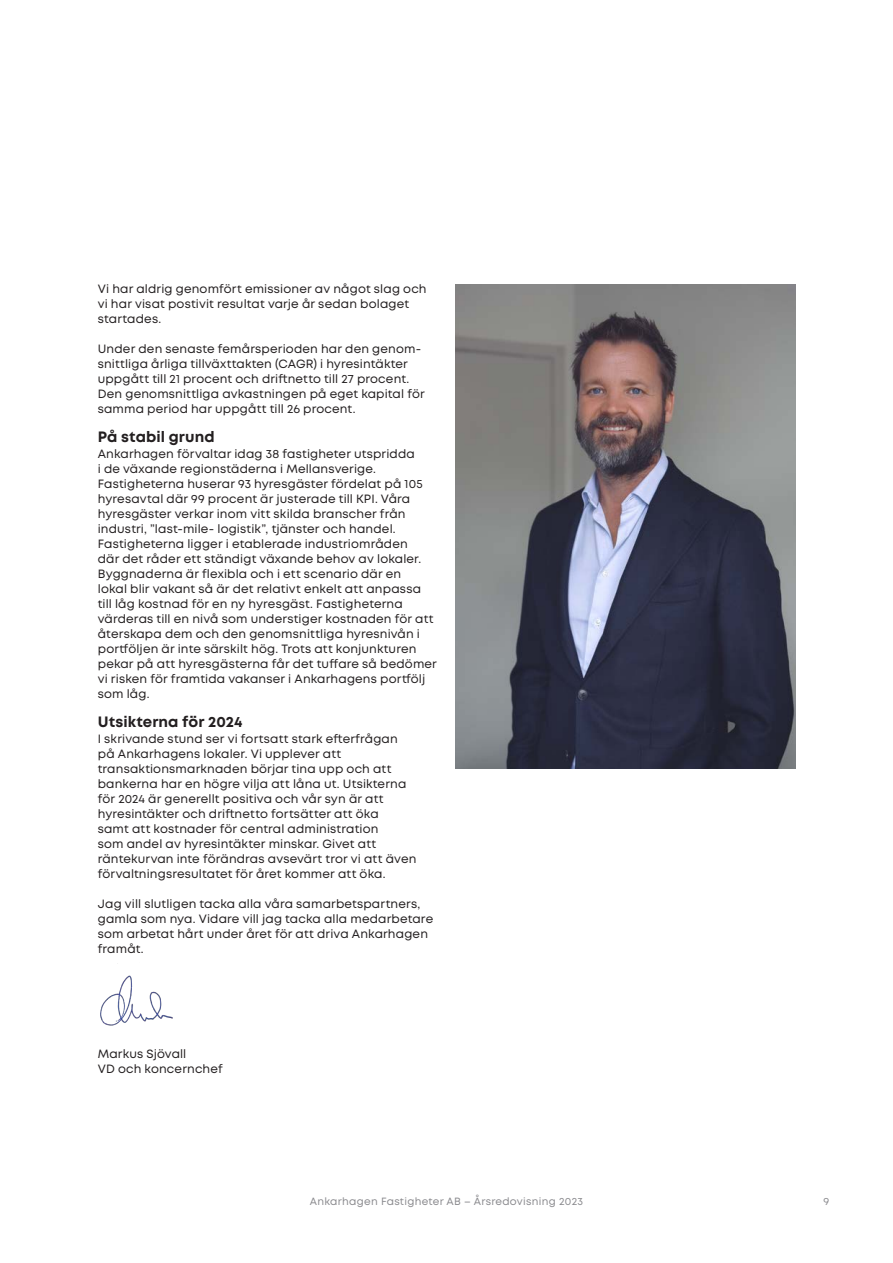
<style>
.page{position:relative;width:893px;height:1263px;background:#fff}
.page>*{position:absolute;margin:0;border:0;box-sizing:border-box;transform-origin:0 0}
.t1{font:700 15px "Mont";letter-spacing:.005em;color:#231f20}
.INGRESS{font:12px/15px "Mont";letter-spacing:.01em;color:#231f20}
.t2{font:10.5px "Mont";letter-spacing:.025em;color:#8a8a8e}
</style>
<div class="page">
<img style="left:100px;top:963px;width:73px;height:63px">
<img style="left:455px;top:285px;width:340px;height:484px">
<p class="INGRESS" style="left:98px;top:282px;width:330px">Vi har aldrig genomfört emissioner av något slag och vi har visat postivit resultat varje år sedan bolaget startades.</p>
<p class="INGRESS" style="left:98px;top:342px;width:328px">Under den senaste femårsperioden har den genom&shy;snittliga årliga tillväxttakten (CAGR) i hyresintäkter uppgått till 21 procent och driftnetto till 27 procent.<br>Den genomsnittliga avkastningen på eget kapital för samma period har uppgått till 26 procent.</p>
<h2 class="t1" style="left:98px;top:427px;width:118px">På stabil grund</h2>
<p class="INGRESS" style="left:98px;top:447px;width:341px">Ankarhagen förvaltar idag 38 fastigheter utspridda<br>i de växande regionstäderna i Mellansverige.<br>Fastigheterna huserar 93 hyresgäster fördelat på 105 hyresavtal där 99 procent är justerade till KPI. Våra hyresgäster verkar inom vitt skilda branscher från industri, ”last-mile- logistik”, tjänster och handel.<br>Fastigheterna ligger i etablerade industriområden<br>där det råder ett ständigt växande behov av lokaler.<br>Byggnaderna är flexibla och i ett scenario där en<br>lokal blir vakant så är det relativt enkelt att anpassa till låg kostnad för en ny hyresgäst. Fastigheterna värderas till en nivå som understiger kostnaden för att återskapa dem och den genomsnittliga hyresnivån i portföljen är inte särskilt hög. Trots att konjunkturen pekar på att hyresgästerna får det tuffare så bedömer vi risken för framtida vakanser i Ankarhagens portfölj som låg.</p>
<h2 class="t1" style="left:98px;top:712px;width:146px">Utsikterna för 2024</h2>
<p class="INGRESS" style="left:98px;top:732px;width:320px">I skrivande stund ser vi fortsatt stark efterfrågan på Ankarhagens lokaler. Vi upplever att transaktionsmarknaden börjar tina upp och att bankerna har en högre vilja att låna ut. Utsikterna för 2024 är generellt positiva och vår syn är att hyresintäkter och driftnetto fortsätter att öka<br>samt att kostnader för central administration<br>som andel av hyresintäkter minskar. Givet att räntekurvan inte förändras avsevärt tror vi att även förvaltningsresultatet för året kommer att öka.</p>
<p class="INGRESS" style="left:98px;top:897px;width:337px">Jag vill slutligen tacka alla våra samarbetspartners, gamla som nya. Vidare vill jag tacka alla medarbetare som arbetat hårt under året för att driva Ankarhagen framåt.</p>
<p class="INGRESS" style="left:98px;top:1047px;width:90px">Markus Sjövall</p>
<p class="INGRESS" style="left:98px;top:1062px;width:126px">VD och koncernchef</p>
<p class="t2" style="left:310px;top:1194px;width:275px">Ankarhagen Fastigheter AB – Årsredovisning 2023</p>
<p class="t2" style="left:823px;top:1194px;width:7px">9</p>
</div>
